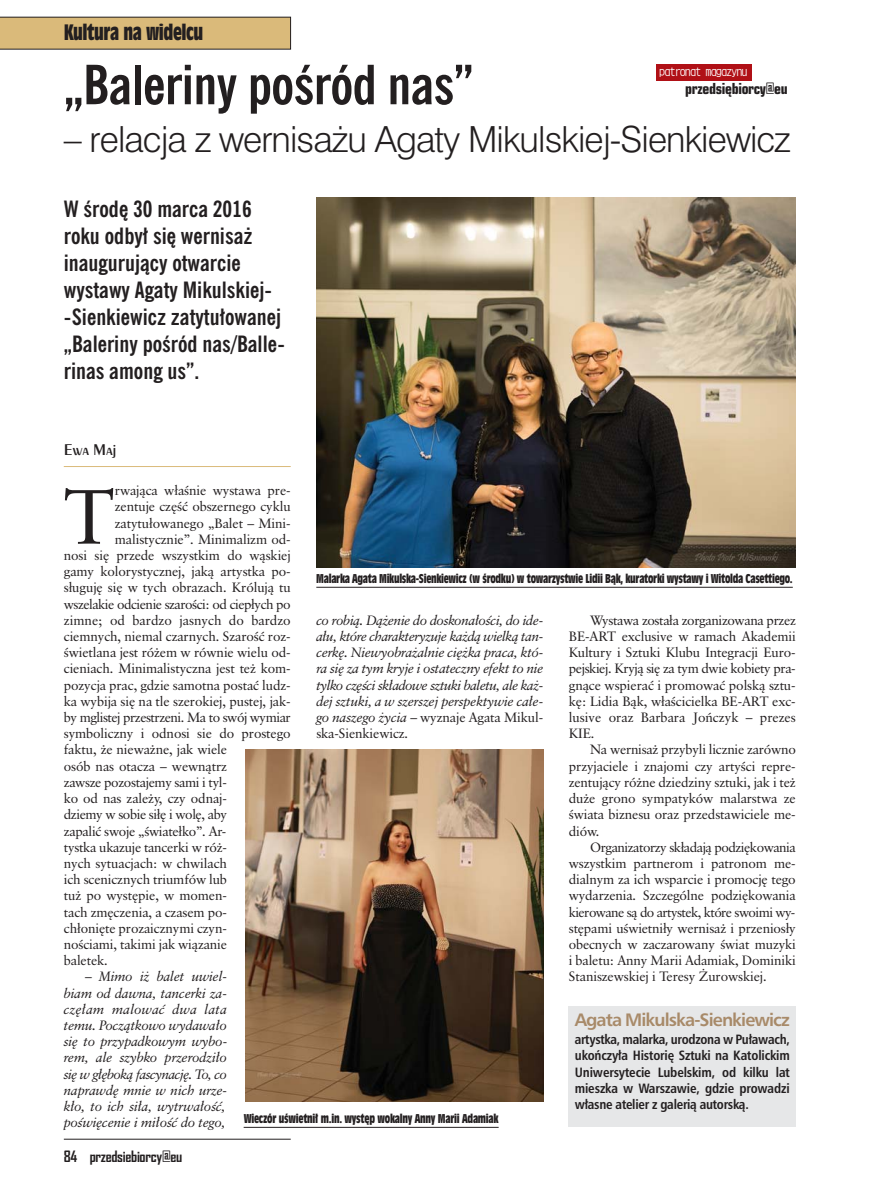
<style>
.page{position:relative;width:881px;height:1191px;background:#fff}
.page>*{position:absolute;margin:0;border:0;box-sizing:border-box;transform-origin:0 0}
.t1{font:76.95px "Classical Garamond TL";color:#231f20}
.t2{font:700 54px "News Goth Cn EU";letter-spacing:-.01em;color:#231f20}
.t3{font:36px "Swis 721 Lt EU";letter-spacing:-.025em;color:#231f20}
.t4{font:700 22.5px/27px "News Goth Cn EU";color:#231f20}
.t5{font:21px "Incised 901 Bd Cn EU";letter-spacing:-.02em;color:#231f20}
.t6{font:18px "Humanist 777 TL Bold B";letter-spacing:-.05em;color:#a88a69}
.t7{font:16.5px "Exotc 350 Dm Bd EU";letter-spacing:-.02em;color:#231f20}
.t8{font:700 15px "Agency FB";letter-spacing:-.02em;color:#231f20}
.t9{font:700 15px "Square 721 Cn EU";letter-spacing:-.02em;color:#231f20}
.t10{font:13.5px/16.2px "Classical Garamond TL";letter-spacing:-.01em;color:#231f20;text-align:justify}
.t11{font:italic 13.5px/16.2px "Class Garmnd EU";letter-spacing:-.01em;color:#231f20;text-align:justify}
.t12{font:700 13.5px/16.2px "Humnst 777 Cn EU";letter-spacing:-.02em;color:#231f20;text-align:justify}
.t13{font:13.5px "Classical Garamond TL";letter-spacing:-.035em;color:#231f20}
.t14{font:13.5px "Classical Garamond TL";letter-spacing:-.03em;color:#231f20}
.t15{font:13.5px "Orator 15 EU";letter-spacing:-.02em;color:#fff}
.t16{font:12px "Incised 901 Bd Cn EU";letter-spacing:-.025em;color:#231f20}
.s1{font-family:"Agency FB"}
.s2{font-family:"Class Garmnd EU";font-style:italic}
</style>
<div class="page">
<div style="left:568px;top:1006px;width:227px;height:121px;background:#e6e7e8"></div>
<hr style="left:64px;top:466px;width:226px;height:1px;background:#daba7a">
<hr style="left:316px;top:587px;width:476px;height:1px;background:#231f20">
<img style="left:245px;top:749px;width:298px;height:352px">
<img style="left:316px;top:197px;width:479px;height:370px">
<hr style="left:243px;top:1127px;width:255px;height:1px;background:#231f20">
<div style="left:0;top:17px;width:290px;height:32px;background:#daba7a"></div>
<hr style="left:64px;top:1139px;width:226px;height:1px;background:#231f20">
<div style="left:656px;top:64px;width:95px;height:16px;background:#b01016"></div>
<h3 class="t5" style="left:64px;top:23px;width:141px">Kultura na widelcu</h3>
<h2 class="t2" style="left:64px;top:65px;width:411px">„Baleriny pośród nas”</h2>
<h3 class="t3" style="left:64px;top:119px;width:728px">– relacja z wernisażu Agaty Mikulskiej-Sienkiewicz</h3>
<p class="t15" style="left:659px;top:63px;width:89px">patronat magazynu</p>
<p class="t9" style="left:685px;top:80px;width:104px">przedsiębiorcy<span class="s1">@</span>eu</p>
<h3 class="t4" style="left:64px;top:197px;width:223px">W środę 30 marca 2016 roku odbył się wernisaż inaugurujący otwarcie wystawy Agaty Mikulskiej--Sienkiewicz zatytułowanej „Baleriny pośród nas/Balle&shy;rinas among us”.</h3>
<p class="t7" style="left:64px;top:444px;width:54px">Ewa Maj</p>
<h1 class="t1" style="left:64px;top:485px;width:53px">T</h1>
<p class="t10" style="left:115px;top:483px;width:177px">rwająca właśnie wystawa pre-</p>
<p class="t10" style="left:115px;top:500px;width:177px">zentuje część obszernego cyklu</p>
<p class="t10" style="left:115px;top:516px;width:177px">zatytułowanego „Balet – Mini-</p>
<p class="t10" style="left:115px;top:532px;width:177px">malistycznie”. Minimalizm od-</p>
<p class="t10" style="left:64px;top:548px;width:228px">nosi się przede wszystkim do wąskiej</p>
<p class="t10" style="left:64px;top:564px;width:228px">gamy kolorystycznej, jaką artystka po-</p>
<p class="t10" style="left:64px;top:581px;width:228px">sługuję się w tych obrazach. Królują tu</p>
<p class="t13" style="left:64px;top:598px;width:228px">wszelakie odcienie szarości: od ciepłych po</p>
<p class="t10" style="left:64px;top:613px;width:228px">zimne; od bardzo jasnych do bardzo</p>
<p class="t10" style="left:64px;top:629px;width:228px">ciemnych, niemal czarnych. Szarość roz-</p>
<p class="t10" style="left:64px;top:645px;width:228px">świetlana jest różem w równie wielu od-</p>
<p class="t10" style="left:64px;top:662px;width:228px">cieniach. Minimalistyczna jest też kom-</p>
<p class="t10" style="left:64px;top:678px;width:228px">pozycja prac, gdzie samotna postać ludz-</p>
<p class="t10" style="left:64px;top:694px;width:228px">ka wybija się na tle szerokiej, pustej, jak-</p>
<p class="t13" style="left:64px;top:712px;width:228px">by mglistej przestrzeni. Ma to swój wymiar</p>
<p class="t10" style="left:64px;top:726px;width:228px">symboliczny i odnosi sie do prostego</p>
<p class="t10" style="left:64px;top:743px;width:165px">faktu, że nieważne, jak wiele</p>
<p class="t10" style="left:64px;top:759px;width:165px">osób nas otacza – wewnątrz</p>
<p class="t10" style="left:64px;top:775px;width:164px">zawsze pozostajemy sami i tyl-</p>
<p class="t10" style="left:64px;top:791px;width:164px">ko od nas zależy, czy odnaj-</p>
<p class="t14" style="left:64px;top:809px;width:165px">dziemy w sobie siłę i wolę, aby</p>
<p class="t10" style="left:64px;top:824px;width:164px">zapalić swoje „światełko”. Ar-</p>
<p class="t10" style="left:64px;top:840px;width:164px">tystka ukazuje tancerki w róż-</p>
<p class="t10" style="left:64px;top:856px;width:165px">nych sytuacjach: w chwilach</p>
<p class="t10" style="left:64px;top:872px;width:165px">ich scenicznych triumfów lub</p>
<p class="t10" style="left:64px;top:888px;width:164px">tuż po występie, w momen-</p>
<p class="t10" style="left:64px;top:905px;width:164px">tach zmęczenia, a czasem po-</p>
<p class="t10" style="left:64px;top:921px;width:165px">chłonięte prozaicznymi czyn-</p>
<p class="t10" style="left:64px;top:937px;width:165px">nościami, takimi jak wiązanie</p>
<p class="t10" style="left:64px;top:953px;width:46px">baletek.</p>
<p class="t11" style="left:64px;top:969px;width:165px;text-indent:21px">– Mimo iż balet uwiel&shy;biam od dawna, tancerki za&shy;częłam malować dwa lata temu. Początkowo wydawało się to przypadkowym wybo&shy;rem, ale szybko przerodziło się w głęboką fascynację. To, co naprawdę mnie w nich urze&shy;kło, to ich siła, wytrwałość, poświęcenie i miłość do tego,</p>
<p class="t16" style="left:316px;top:573px;width:478px">Malarka Agata Mikulska-Sienkiewicz (w środku) w towarzystwie Lidii Bąk, kuratorki wystawy i Witolda Casettiego.</p>
<p class="t11" style="left:316px;top:613px;width:228px">co robią. Dążenie do doskonałości, do ide&shy;ału, które charakteryzuje każdą wielką tan&shy;cerkę. Niewyobrażalnie ciężka praca, któ&shy;ra się za tym kryje i ostateczny efekt to nie tylko części składowe sztuki baletu, ale każ&shy;dej sztuki, a w szerszej perspektywie całe-</p>
<p class="t10" style="left:316px;top:710px;width:228px"><span class="s2">go naszego życia</span> – wyznaje Agata Mikul&shy;ska-Sienkiewicz.</p>
<p class="t10" style="left:568px;top:613px;width:228px;text-indent:21px">Wystawa została zorganizowana przez BE-ART exclusive w ramach Akademii Kultury i Sztuki Klubu Integracji Euro&shy;pejskiej. Kryją się za tym dwie kobiety pra&shy;gnące wspierać i promować polską sztu&shy;kę: Lidia Bąk, właścicielka BE-ART exc&shy;lusive oraz Barbara Jończyk – prezes KIE.</p>
<p class="t10" style="left:568px;top:743px;width:228px;text-indent:21px">Na wernisaż przybyli licznie zarówno przyjaciele i znajomi czy artyści repre&shy;zentujący różne dziedziny sztuki, jak i też duże grono sympatyków malarstwa ze świata biznesu oraz przedstawiciele me&shy;diów.</p>
<p class="t10" style="left:568px;top:840px;width:228px;text-indent:21px">Organizatorzy składają podziękowania wszystkim partnerom i patronom me&shy;dialnym za ich wsparcie i promocję tego wydarzenia. Szczególne podziękowania kierowane są do artystek, które swoimi wy&shy;stępami uświetniły wernisaż i przeniosły obecnych w zaczarowany świat muzyki i baletu: Anny Marii Adamiak, Dominiki Staniszewskiej i Teresy Żurowskiej.</p>
<h3 class="t6" style="left:574px;top:1009px;width:216px">Agata Mikulska-Sienkiewicz</h3>
<p class="t12" style="left:574px;top:1032px;width:216px">artystka, malarka, urodzona w Puławach, ukończyła Historię Sztuki na Katolickim Uniwersytecie Lubelskim, od kilku lat mieszka w Warszawie, gdzie prowadzi własne atelier z galerią autorską.</p>
<p class="t16" style="left:243px;top:1113px;width:256px">Wieczór uświetnił m.in. występ wokalny Anny Marii Adamiak</p>
<p class="t8" style="left:64px;top:1148px;width:120px">84 przedsiebiorcy@eu</p>
</div>
